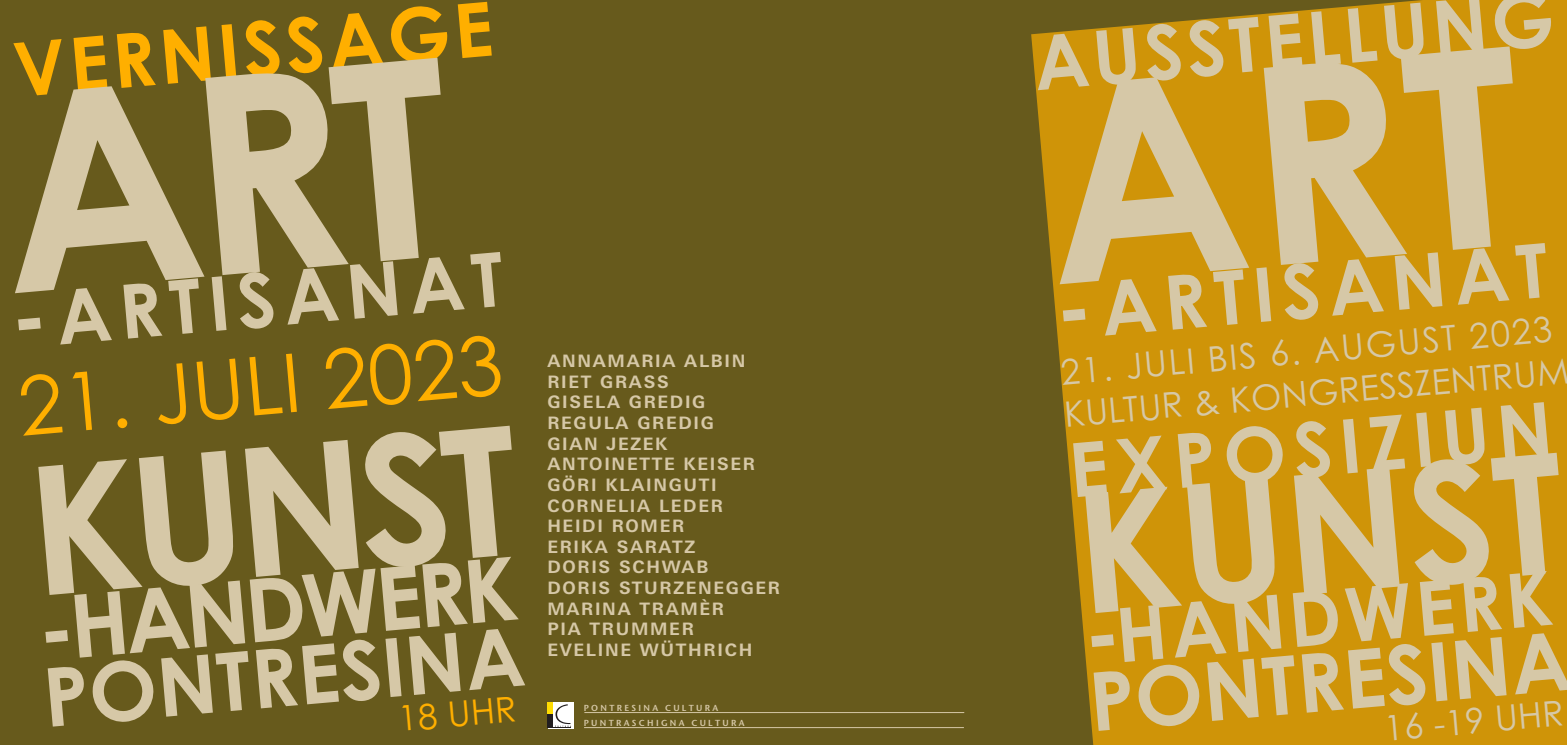
<style>
.page{position:relative;width:1567px;height:745px;background:#fff}
.page>*{position:absolute;margin:0;border:0;box-sizing:border-box;transform-origin:0 0}
.t1{font:700 178.75px "Century Gothic";color:#d6c8a7}
.t2{font:700 166.25px "Century Gothic";color:#d6c8a7}
.t3{font:700 87.5px "Century Gothic";color:#d6c8a7}
.t4{font:700 81.25px "Century Gothic";color:#d6c8a7}
.t5{font:81.25px "Century Gothic";color:#ffaf00}
.t6{font:700 75px "Century Gothic";color:#d6c8a7}
.t7{font:700 75px "Century Gothic";color:#ffaf00}
.t8{font:35px/42.5px "Century Gothic";color:#d6c8a7}
.t9{font:35px "Century Gothic";color:#ffaf00}
.t10{font:700 17.12px/20.6px "Linotype Univers 630";letter-spacing:.1em;color:#d6c8a7}
.t11{font:8.75px/14.8px "Stone Sans Sem SCITCTT Semi";color:#d6c8a7}
.s1{font-size:87.5px}
</style>
<div class="page">
<div style="left:0;top:0;width:1566px;height:744px;background:#675a1c"></div>
<svg style="left:1031px;top:0;width:535px;height:744px;background:#c48e09"></svg>
<div style="left:547px;top:701px;width:26px;height:27px;background:#fff"></div>
<div style="left:547px;top:701px;width:6px;height:13px;background:#ffdc01"></div>
<svg style="left:547px;top:704px;width:24px;height:24px"></svg>
<hr style="left:584px;top:711px;width:380px;height:1px;background:#d6c8a7">
<hr style="left:584px;top:726px;width:379px;height:1px;background:#d6c8a7">
<div style="left:1042px;top:46px;width:484px;height:238px;background:#cf9408"></div>
<h3 class="t7" style="left:10px;top:28px;width:482px;rotate:-5deg">VERNISSAGE</h3>
<h3 class="t6" style="left:7px;top:279px;width:495px;rotate:-5deg"><span class="s1">-</span>ARTISANAT</h3>
<h3 class="t5" style="left:14px;top:360px;width:487px;rotate:-5deg">21. JULI 2023</h3>
<h1 class="t1" style="left:20px;top:430px;width:491px;rotate:-5deg">KUNST</h1>
<h3 class="t3" style="left:33px;top:579px;width:483px;rotate:-5deg">-HANDWERK</h3>
<h3 class="t4" style="left:40px;top:651px;width:484px;rotate:-5deg">PONTRESINA</h3>
<h3 class="t9" style="left:396px;top:698px;width:120px;rotate:-5deg">18 UHR</h3>
<p class="t10" style="left:547px;top:350px;width:234px">ANNAMARIA ALBIN<br>RIET GRASS<br>GISELA GREDIG<br>REGULA GREDIG<br>GIAN JEZEK<br>ANTOINETTE KEISER<br>GÖRI KLAINGUTI<br>CORNELIA LEDER<br>HEIDI ROMER<br>ERIKA SARATZ<br>DORIS SCHWAB<br>DORIS STURZENEGGER<br>MARINA TRAMÈR<br>PIA TRUMMER<br>EVELINE WÜTHRICH</p>
<p class="t11" style="left:583px;top:699px;width:162px">P O N T R E S I N A C U L T U R A<br>P U N T R A S C H I G N A C U L T U R A</p>
<h3 class="t6" style="left:1029px;top:21px;width:524px;rotate:-5deg">AUSSTELLUNG</h3>
<h3 class="t6" style="left:1051px;top:270px;width:495px;rotate:-5deg"><span class="s1">-</span>ARTISANAT</h3>
<h3 class="t8" style="left:1058px;top:351px;width:508px;rotate:-5deg">21. JULI BIS 6. AUGUST 2023<br>KULTUR &amp; KONGRESSZENTRUM</h3>
<h3 class="t6" style="left:1065px;top:428px;width:486px;rotate:-5deg">EXPOSIZIUN</h3>
<h2 class="t2" style="left:1068px;top:460px;width:490px;rotate:-5deg">KUNST</h2>
<h3 class="t6" style="left:1080px;top:595px;width:471px;rotate:-5deg"><span class="s1">-</span>HANDWERK</h3>
<h3 class="t4" style="left:1085px;top:655px;width:484px;rotate:-5deg">PONTRESINA</h3>
<h3 class="t8" style="left:1382px;top:707px;width:181px;rotate:-5deg">16 -19 UHR</h3>
</div>
